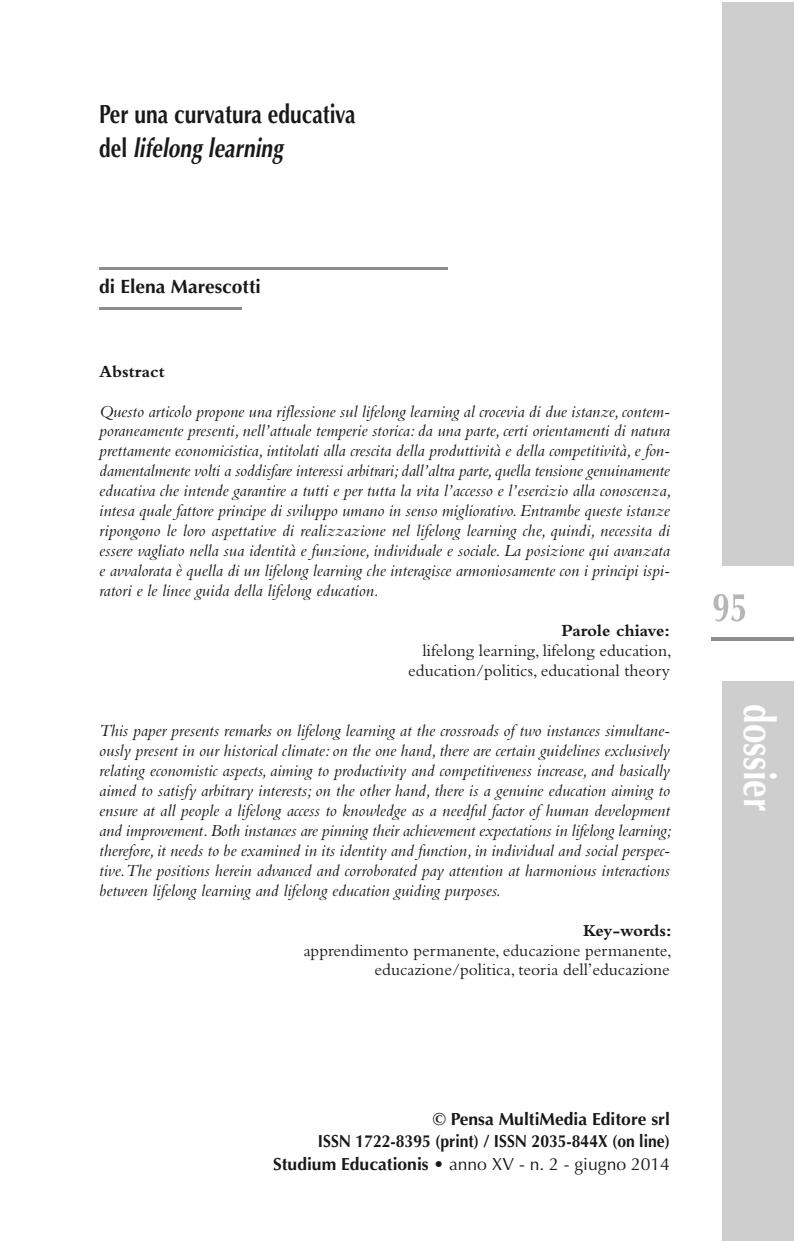
<style>
.page{position:relative;width:794px;height:1241px;background:#fff}
.page>*{position:absolute;margin:0;border:0;box-sizing:border-box;transform-origin:0 0}
.t1{font:700 43.75px "Optima";color:#fff;scale:.8 1}
.t2{font:700 26.25px/33.1px "Optima";color:#191919;scale:.8 1}
.t3{font:700 19.25px "Optima";color:#191919}
.t4{font:italic 17.5px/19.9px "Bembo";color:#191919;text-align:justify}
.t5{font:17.5px/19.9px "Bembo";color:#191919;text-align:right}
.t6{font:700 17.5px/22.6px "Optima";color:#191919;text-align:right}
.t7{font:700 17.5px "Bembo";color:#191919}
.s1{font-style:italic}
.s2{font-weight:700}
.s3{font-weight:400}
</style>
<div class="page">
<hr style="left:99px;top:307px;width:143px;height:3px;background:#8d8d8d">
<hr style="left:99px;top:267px;width:349px;height:2px;background:#8d8d8d">
<svg style="left:711px;top:637px;width:83px;height:3px"></svg>
<svg style="left:713px;top:594px;width:32px;height:27px"></svg>
<div style="left:722px;top:680px;width:72px;height:560px;background:#cecece"></div>
<div style="left:722px;top:2px;width:72px;height:564px;background:#cecece"></div>
<p class="t2" style="left:99px;top:98px;width:322px">Per una curvatura educativa del <span class="s1">lifelong learning</span></p>
<p class="t3" style="left:99px;top:275px;width:163px">di Elena Marescotti</p>
<p class="t7" style="left:99px;top:365px;width:67px">Abstract</p>
<p class="t4" style="left:99px;top:402px;width:574px">Questo articolo propone una riflessione sul lifelong learning al crocevia di due istanze,contem&shy;poraneamente presenti, nell’attuale temperie storica: da una parte, certi orientamenti di natura prettamente economicistica, intitolati alla crescita della produttività e della competitività, e fon&shy;damentalmente volti a soddisfare interessi arbitrari; dall’altra parte, quella tensione genuinamente educativa che intende garantire a tutti e per tutta la vita l’accesso e l’esercizio alla conoscenza, intesa quale fattore principe di sviluppo umano in senso migliorativo.Entrambe queste istanze ripongono le loro aspettative di realizzazione nel lifelong learning che, quindi, necessita di essere vagliato nella sua identità e funzione, individuale e sociale. La posizione qui avanzata e avvalorata è quella di un lifelong learning che interagisce armoniosamente con i principi ispi&shy;ratori e le linee guida della lifelong education.</p>
<p class="t5" style="left:408px;top:622px;width:265px"><span class="s2">Parole chiave:<br></span>lifelong learning, lifelong education, education/politics, educational theory</p>
<p class="t4" style="left:99px;top:722px;width:574px">This paper presents remarks on lifelong learning at the crossroads of two instances simultane&shy;ously present in our historical climate:on the one hand, there are certain guidelines exclusively relating economistic aspects, aiming to productivity and competitiveness increase, and basically aimed to satisfy arbitrary interests; on the other hand, there is a genuine education aiming to ensure at all people a lifelong access to knowledge as a needful factor of human development and improvement.Both instances are pinning their achievement expectations in lifelong learning; therefore,it needs to be examined in its identity and function,in individual and social perspec&shy;tive.The positions herein advanced and corroborated pay attention at harmonious interactions between lifelong learning and lifelong education guiding purposes.</p>
<p class="t5" style="left:304px;top:921px;width:369px"><span class="s2">Key-words:<br></span>apprendimento permanente, educazione permanente, educazione/politica, teoria dell’educazione</p>
<p class="t6" style="left:273px;top:1107px;width:398px">© Pensa MultiMedia Editore srl<br>ISSN 1722-8395 (print) / ISSN 2035-844X (on line)<br>Studium Educationis <span class="s3">• anno XV - n. 2 - giugno 2014</span></p>
<p class="t1" style="left:784px;top:704px;width:135px;rotate:90deg">dossier</p>
</div>
